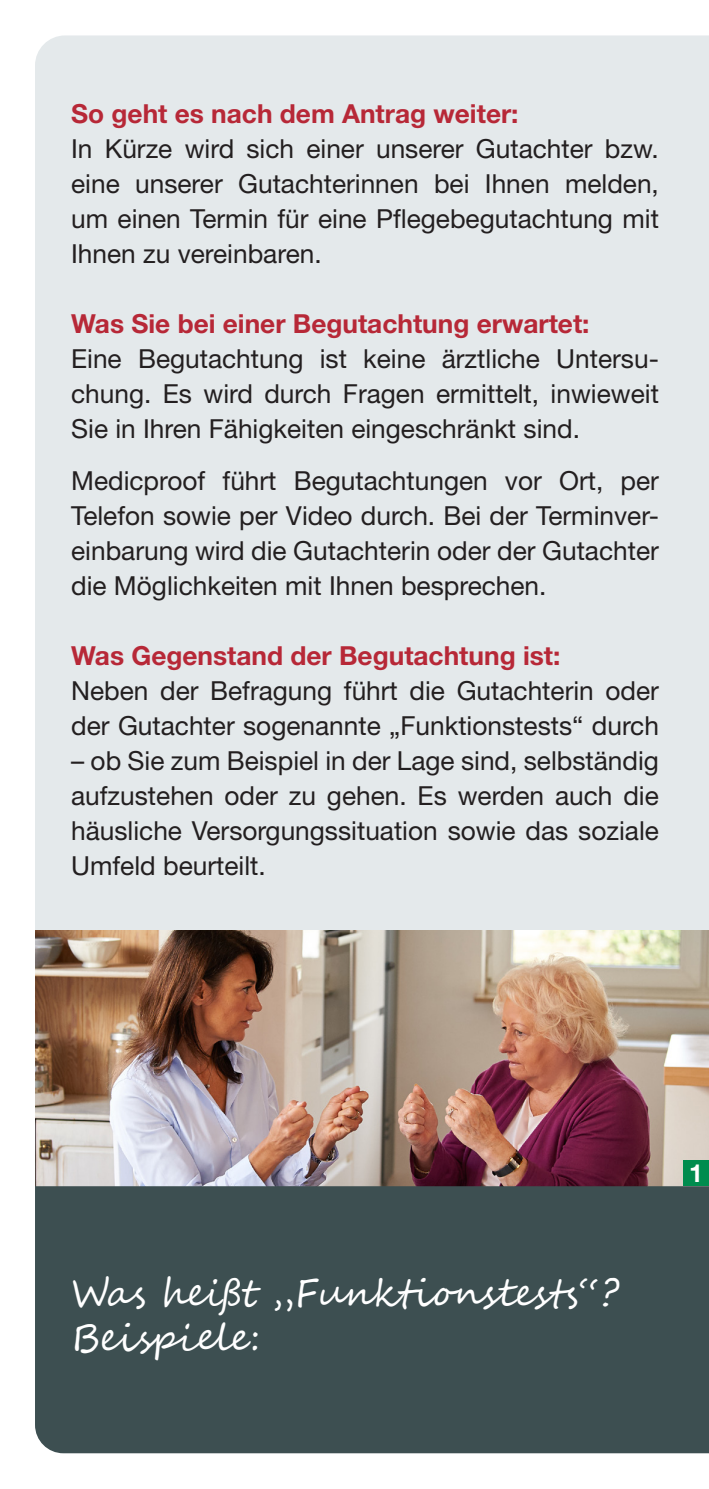
<style>
.page{position:relative;width:709px;height:1489px;background:#fff}
.page>*{position:absolute;margin:0;border:0;box-sizing:border-box;transform-origin:0 0}
.t1{font:37.5px/45px "Segoe Script";color:#fff}
.t2{font:26.25px/35px "Helvetica Neue LT Std";color:#231f20;text-align:justify}
.t3{font:700 26.25px "Helvetica Neue LT Std";color:#b72837}
.t4{font:700 25px "Helvetica Neue LT Std";color:#fff}
</style>
<div class="page">
<div style="left:35px;top:35px;width:674px;height:895px;background:#e4e9eb"></div>
<img style="left:35px;top:930px;width:673px;height:256px">
<div style="left:35px;top:1186px;width:674px;height:267px;background:#3d4f51"></div>
<div style="left:683px;top:1160px;width:26px;height:26px;background:#008c4e"></div>
<p class="t3" style="left:71px;top:97px;width:449px">So geht es nach dem Antrag weiter:</p>
<p class="t2" style="left:71px;top:130px;width:589px">In Kürze wird sich einer unserer Gutachter bzw. eine unserer Gutachterinnen bei Ihnen melden, um einen Termin für eine Pflegebegutachtung mit Ihnen zu vereinbaren.</p>
<p class="t3" style="left:71px;top:307px;width:520px">Was Sie bei einer Begutachtung erwartet:</p>
<p class="t2" style="left:71px;top:340px;width:589px">Eine Begutachtung ist keine ärztliche Untersu&shy;chung. Es wird durch Fragen ermittelt, inwieweit Sie in Ihren Fähigkeiten eingeschränkt sind.</p>
<p class="t2" style="left:71px;top:462px;width:589px">Medicproof führt Begutachtungen vor Ort, per Telefon sowie per Video durch. Bei der Terminver&shy;einbarung wird die Gutachterin oder der Gutachter die Möglichkeiten mit Ihnen besprechen.</p>
<p class="t3" style="left:71px;top:639px;width:491px">Was Gegenstand der Begutachtung ist:</p>
<p class="t2" style="left:71px;top:672px;width:589px">Neben der Befragung führt die Gutachterin oder der Gutachter sogenannte „Funktionstests“ durch</p>
<p class="t2" style="left:71px;top:742px;width:589px">– ob Sie zum Beispiel in der Lage sind, selbständig aufzustehen oder zu gehen. Es werden auch die häusliche Versorgungssituation sowie das soziale Umfeld beurteilt.</p>
<h1 class="t1" style="left:71px;top:1270px;width:550px">Was heißt „Funktionstests“?<br>Beispiele:</h1>
<p class="t4" style="left:689px;top:1157px;width:15px">1</p>
</div>
